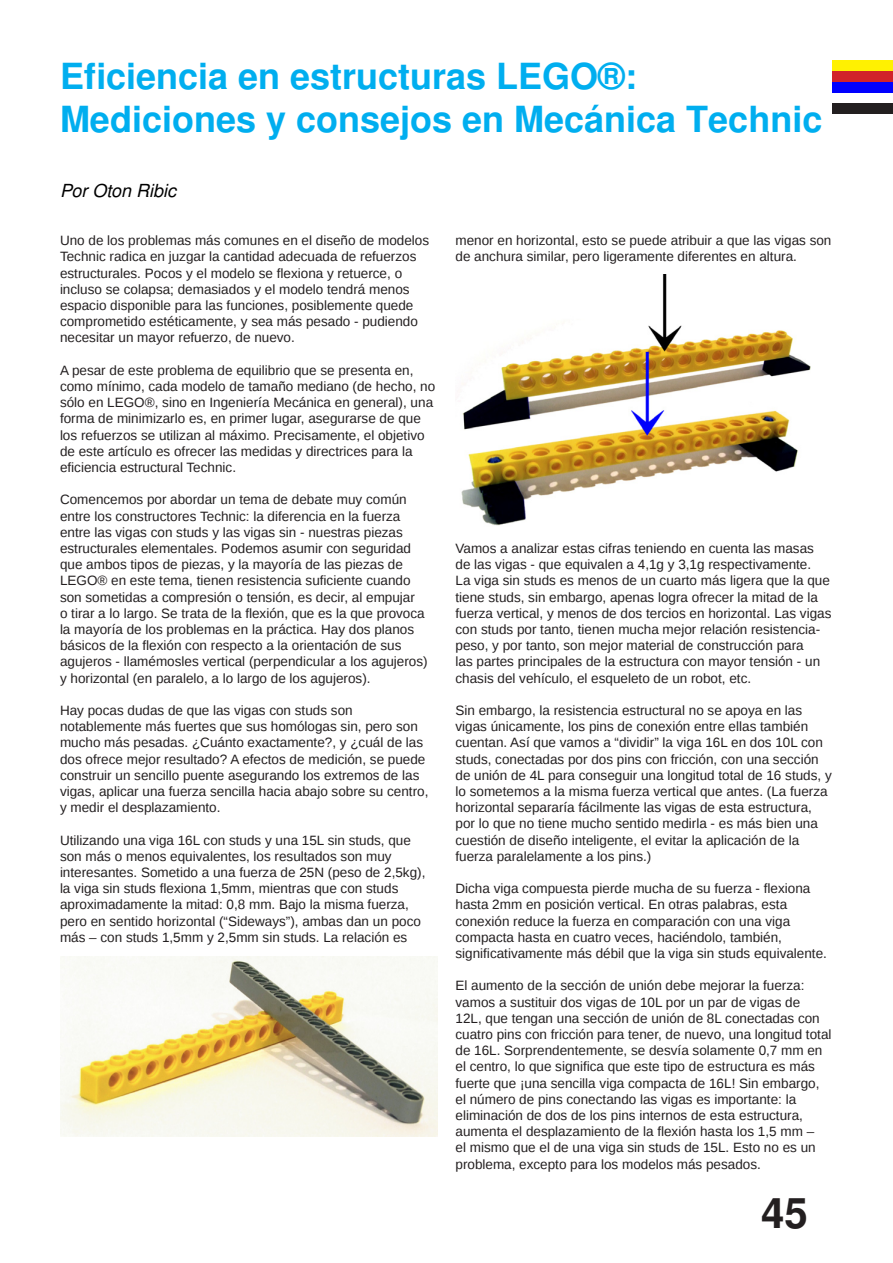
<style>
.page{position:relative;width:893px;height:1263px;background:#fff}
.page>*{position:absolute;margin:0;border:0;box-sizing:border-box;transform-origin:0 0}
.t1{font:700 42px "Free Sans";color:#231f20}
.t2{font:700 36px/43.2px "Free Sans";color:#00aeef}
.t3{font:italic 18px "Free Sans";color:#000}
.t4{font:13.5px/16.2px "Liberation Sans";color:#231f20}
</style>
<div class="page">
<div style="left:833px;top:103px;width:60px;height:11px;background:#231f20"></div>
<div style="left:833px;top:82px;width:60px;height:11px;background:#00f"></div>
<div style="left:833px;top:71px;width:60px;height:11px;background:#d1232a"></div>
<div style="left:833px;top:60px;width:60px;height:11px;background:#fff101"></div>
<img style="left:60px;top:956px;width:377px;height:180px">
<img style="left:461px;top:274px;width:350px;height:252px">
<h2 class="t2" style="left:60px;top:56px;width:764px">Eficiencia en estructuras LEGO®:<br>Mediciones y consejos en Mecánica Technic</h2>
<h3 class="t3" style="left:60px;top:182px;width:118px">Por Oton Ribic</h3>
<p class="t4" style="left:60px;top:232px;width:371px">Uno de los problemas más comunes en el diseño de modelos Technic radica en juzgar la cantidad adecuada de refuerzos estructurales. Pocos y el modelo se flexiona y retuerce, o incluso se colapsa; demasiados y el modelo tendrá menos espacio disponible para las funciones, posiblemente quede comprometido estéticamente, y sea más pesado - pudiendo necesitar un mayor refuerzo, de nuevo.</p>
<p class="t4" style="left:60px;top:362px;width:377px">A pesar de este problema de equilibrio que se presenta en, como mínimo, cada modelo de tamaño mediano (de hecho, no sólo en LEGO®, sino en Ingeniería Mecánica en general), una forma de minimizarlo es, en primer lugar, asegurarse de que los refuerzos se utilizan al máximo. Precisamente, el objetivo de este artículo es ofrecer las medidas y directrices para la eficiencia estructural Technic.</p>
<p class="t4" style="left:60px;top:492px;width:369px">Comencemos por abordar un tema de debate muy común entre los constructores Technic: la diferencia en la fuerza entre las vigas con studs y las vigas sin - nuestras piezas estructurales elementales. Podemos asumir con seguridad que ambos tipos de piezas, y la mayoría de las piezas de LEGO® en este tema, tienen resistencia suficiente cuando son sometidas a compresión o tensión, es decir, al empujar<br>o tirar a lo largo. Se trata de la flexión, que es la que provoca la mayoría de los problemas en la práctica. Hay dos planos básicos de la flexión con respecto a la orientación de sus agujeros - llamémosles vertical (perpendicular a los agujeros) y horizontal (en paralelo, a lo largo de los agujeros).</p>
<p class="t4" style="left:60px;top:702px;width:370px">Hay pocas dudas de que las vigas con studs son notablemente más fuertes que sus homólogas sin, pero son mucho más pesadas. ¿Cuánto exactamente?, y ¿cuál de las dos ofrece mejor resultado? A efectos de medición, se puede construir un sencillo puente asegurando los extremos de las vigas, aplicar una fuerza sencilla hacia abajo sobre su centro, y medir el desplazamiento.</p>
<p class="t4" style="left:60px;top:832px;width:367px">Utilizando una viga 16L con studs y una 15L sin studs, que son más o menos equivalentes, los resultados son muy interesantes. Sometido a una fuerza de 25N (peso de 2,5kg), la viga sin studs flexiona 1,5mm, mientras que con studs aproximadamente la mitad: 0,8 mm. Bajo la misma fuerza, pero en sentido horizontal (“Sideways”), ambas dan un poco más – con studs 1,5mm y 2,5mm sin studs. La relación es</p>
<p class="t4" style="left:455px;top:232px;width:377px">menor en horizontal, esto se puede atribuir a que las vigas son de anchura similar, pero ligeramente diferentes en altura.</p>
<p class="t4" style="left:455px;top:540px;width:377px">Vamos a analizar estas cifras teniendo en cuenta las masas de las vigas - que equivalen a 4,1g y 3,1g respectivamente.<br>La viga sin studs es menos de un cuarto más ligera que la que tiene studs, sin embargo, apenas logra ofrecer la mitad de la fuerza vertical, y menos de dos tercios en horizontal. Las vigas con studs por tanto, tienen mucha mejor relación resistencia&shy;peso, y por tanto, son mejor material de construcción para<br>las partes principales de la estructura con mayor tensión - un chasis del vehículo, el esqueleto de un robot, etc.</p>
<p class="t4" style="left:455px;top:702px;width:378px">Sin embargo, la resistencia estructural no se apoya en las vigas únicamente, los pins de conexión entre ellas también cuentan. Así que vamos a “dividir” la viga 16L en dos 10L con studs, conectadas por dos pins con fricción, con una sección de unión de 4L para conseguir una longitud total de 16 studs, y lo sometemos a la misma fuerza vertical que antes. (La fuerza horizontal separaría fácilmente las vigas de esta estructura, por lo que no tiene mucho sentido medirla - es más bien una cuestión de diseño inteligente, el evitar la aplicación de la fuerza paralelamente a los pins.)</p>
<p class="t4" style="left:455px;top:880px;width:373px">Dicha viga compuesta pierde mucha de su fuerza - flexiona hasta 2mm en posición vertical. En otras palabras, esta conexión reduce la fuerza en comparación con una viga compacta hasta en cuatro veces, haciéndolo, también, significativamente más débil que la viga sin studs equivalente.</p>
<p class="t4" style="left:455px;top:978px;width:377px">El aumento de la sección de unión debe mejorar la fuerza: vamos a sustituir dos vigas de 10L por un par de vigas de<br>12L, que tengan una sección de unión de 8L conectadas con cuatro pins con fricción para tener, de nuevo, una longitud total de 16L. Sorprendentemente, se desvía solamente 0,7 mm en el centro, lo que significa que este tipo de estructura es más fuerte que ¡una sencilla viga compacta de 16L! Sin embargo, el número de pins conectando las vigas es importante: la eliminación de dos de los pins internos de esta estructura, aumenta el desplazamiento de la flexión hasta los 1,5 mm –<br>el mismo que el de una viga sin studs de 15L. Esto no es un problema, excepto para los modelos más pesados.</p>
<h1 class="t1" style="left:761px;top:1194px;width:48px">45</h1>
</div>
